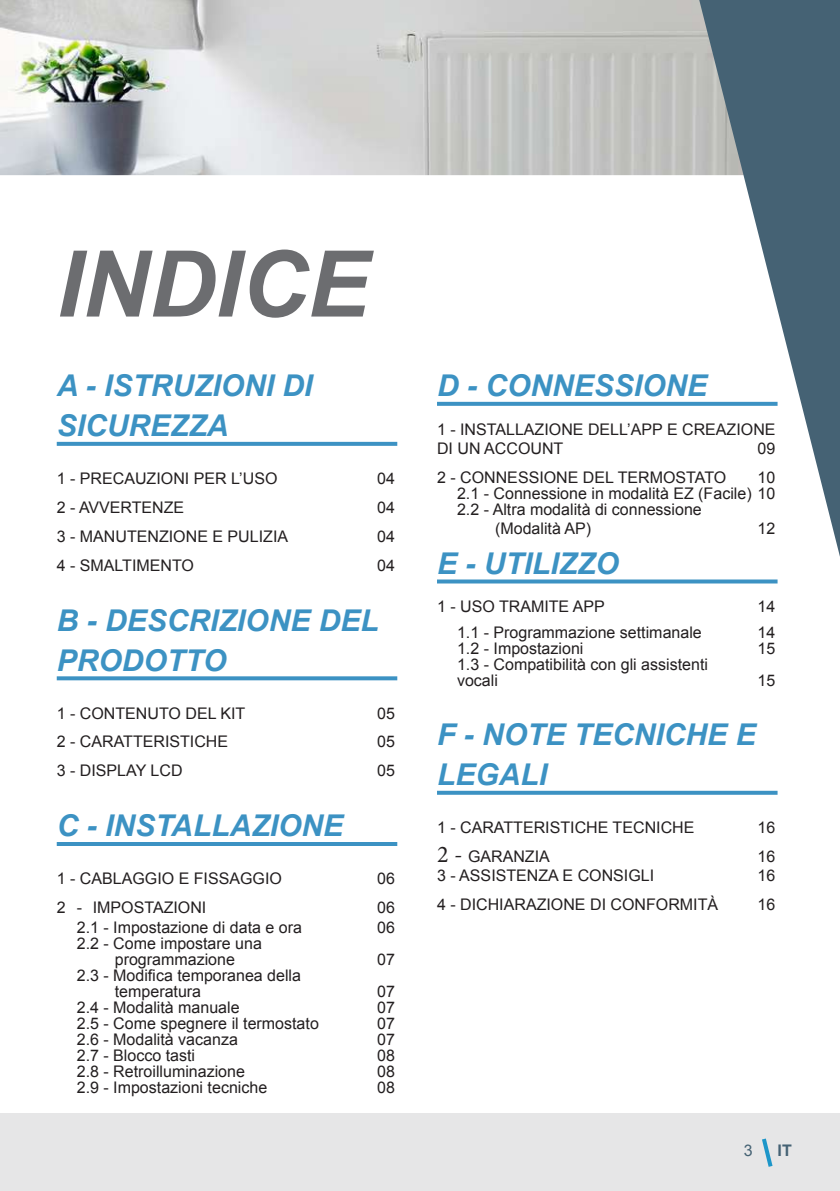
<style>
.page{position:relative;width:840px;height:1191px;background:#fff}
.page>*{position:absolute;margin:0;border:0;box-sizing:border-box;transform-origin:0 0}
.t1{font:italic 700 92px "Arial";color:#6c6d70}
.t2{font:italic 700 30px/40px "Arial";color:#3c92c3}
.t3{font:16px/16px "Arial";color:#231f20}
.t4{font:700 16px "Arial";color:#456274}
.t5{font:16px "Arial";color:#456274}
.s1{font-family:"Minion Pro";font-size:24px}
</style>
<div class="page">
<img style="left:0;top:0;width:698px;height:175px">
<svg style="left:698px;top:0;width:141px;height:553px"></svg>
<div style="left:0;top:1113px;width:839px;height:78px;background:#e6e6e7"></div>
<svg style="left:762px;top:1138px;width:11px;height:29px"></svg>
<svg style="left:57px;top:442px;width:340px;height:4px"></svg>
<svg style="left:57px;top:676px;width:340px;height:4px"></svg>
<hr style="left:57px;top:842px;width:340px;height:4px;background:#3c92c3">
<svg style="left:437px;top:402px;width:340px;height:4px"></svg>
<svg style="left:437px;top:579px;width:340px;height:4px"></svg>
<svg style="left:437px;top:790px;width:340px;height:4px"></svg>
<h1 class="t1" style="left:57px;top:224px;width:313px">INDICE</h1>
<h2 class="t2" style="left:57px;top:367px;width:257px">A - ISTRUZIONI DI<br>SICUREZZA</h2>
<p class="t3" style="left:57px;top:471px;width:222px">1 - PRECAUZIONI PER L’USO</p>
<p class="t3" style="left:377px;top:471px;width:19px">04</p>
<p class="t3" style="left:57px;top:499px;width:129px">2 - AVVERTENZE</p>
<p class="t3" style="left:377px;top:499px;width:19px">04</p>
<p class="t3" style="left:57px;top:528px;width:233px">3 - MANUTENZIONE E PULIZIA</p>
<p class="t3" style="left:377px;top:528px;width:19px">04</p>
<p class="t3" style="left:57px;top:557px;width:139px">4 - SMALTIMENTO</p>
<p class="t3" style="left:377px;top:557px;width:19px">04</p>
<h2 class="t2" style="left:57px;top:601px;width:323px">B - DESCRIZIONE DEL<br>PRODOTTO</h2>
<p class="t3" style="left:57px;top:705px;width:190px">1 - CONTENUTO DEL KIT</p>
<p class="t3" style="left:377px;top:705px;width:19px">05</p>
<p class="t3" style="left:57px;top:734px;width:173px">2 - CARATTERISTICHE</p>
<p class="t3" style="left:377px;top:734px;width:19px">05</p>
<p class="t3" style="left:57px;top:763px;width:127px">3 - DISPLAY LCD</p>
<p class="t3" style="left:377px;top:763px;width:19px">05</p>
<h2 class="t2" style="left:57px;top:807px;width:288px">C - INSTALLAZIONE</h2>
<p class="t3" style="left:57px;top:871px;width:226px">1 - CABLAGGIO E FISSAGGIO</p>
<p class="t3" style="left:377px;top:871px;width:19px">06</p>
<p class="t3" style="left:57px;top:899px;width:151px">2 - IMPOSTAZIONI</p>
<p class="t3" style="left:377px;top:899px;width:19px">06</p>
<p class="t3" style="left:77px;top:919px;width:227px">2.1 - Impostazione di data e ora</p>
<p class="t3" style="left:377px;top:919px;width:19px">06</p>
<p class="t3" style="left:115px;top:935px;width:148px;text-indent:-38px">2.2 - Come impostare una programmazione</p>
<p class="t3" style="left:377px;top:951px;width:19px">07</p>
<p class="t3" style="left:115px;top:967px;width:188px;text-indent:-38px">2.3 - Modifica temporanea della temperatura</p>
<p class="t3" style="left:377px;top:983px;width:19px">07</p>
<p class="t3" style="left:77px;top:999px;width:164px">2.4 - Modalità manuale</p>
<p class="t3" style="left:377px;top:999px;width:19px">07</p>
<p class="t3" style="left:77px;top:1015px;width:243px">2.5 - Come spegnere il termostato</p>
<p class="t3" style="left:377px;top:1015px;width:19px">07</p>
<p class="t3" style="left:77px;top:1031px;width:162px">2.6 - Modalità vacanza</p>
<p class="t3" style="left:377px;top:1031px;width:19px">07</p>
<p class="t3" style="left:77px;top:1047px;width:120px">2.7 - Blocco tasti</p>
<p class="t3" style="left:377px;top:1047px;width:19px">08</p>
<p class="t3" style="left:77px;top:1063px;width:170px">2.8 - Retroilluminazione</p>
<p class="t3" style="left:377px;top:1063px;width:19px">08</p>
<p class="t3" style="left:77px;top:1079px;width:192px">2.9 - Impostazioni tecniche</p>
<p class="t3" style="left:377px;top:1079px;width:19px">08</p>
<h2 class="t2" style="left:437px;top:367px;width:272px">D - CONNESSIONE</h2>
<p class="t3" style="left:437px;top:419px;width:340px;line-height:19.2px">1 - INSTALLAZIONE DELL’APP E CREAZIONE<br>DI UN ACCOUNT</p>
<p class="t3" style="left:757px;top:440px;width:19px">09</p>
<p class="t3" style="left:437px;top:469px;width:290px">2 - CONNESSIONE DEL TERMOSTATO</p>
<p class="t3" style="left:457px;top:469px;width:319px;text-align:justify;text-indent:300px">10<br>2.1 - Connessione in modalità EZ (Facile) 10<br>2.2 - Altra modalità di connessione</p>
<p class="t3" style="left:495px;top:520px;width:98px">(Modalità AP)</p>
<p class="t3" style="left:757px;top:520px;width:19px">12</p>
<h2 class="t2" style="left:437px;top:544px;width:183px">E - UTILIZZO</h2>
<p class="t3" style="left:437px;top:599px;width:169px">1 - USO TRAMITE APP</p>
<p class="t3" style="left:757px;top:599px;width:19px">14</p>
<p class="t3" style="left:457px;top:624px;width:246px">1.1 - Programmazione settimanale</p>
<p class="t3" style="left:757px;top:624px;width:19px">14</p>
<p class="t3" style="left:457px;top:640px;width:128px">1.2 - Impostazioni</p>
<p class="t3" style="left:757px;top:640px;width:19px">15</p>
<p class="t3" style="left:457px;top:656px;width:252px">1.3 - Compatibilità con gli assistenti vocali</p>
<p class="t3" style="left:757px;top:672px;width:19px">15</p>
<h2 class="t2" style="left:437px;top:715px;width:320px">F - NOTE TECNICHE E<br>LEGALI</h2>
<p class="t3" style="left:437px;top:819px;width:259px">1 - CARATTERISTICHE TECNICHE</p>
<p class="t3" style="left:757px;top:819px;width:19px">16</p>
<p class="t3" style="left:437px;top:848px;width:114px"><span class="s1">2 -</span> GARANZIA</p>
<p class="t3" style="left:757px;top:848px;width:19px">16</p>
<p class="t3" style="left:437px;top:867px;width:218px">3 - ASSISTENZA E CONSIGLI</p>
<p class="t3" style="left:757px;top:867px;width:19px">16</p>
<p class="t3" style="left:437px;top:896px;width:282px">4 - DICHIARAZIONE DI CONFORMITÀ</p>
<p class="t3" style="left:757px;top:896px;width:19px">16</p>
<p class="t5" style="left:743px;top:1139px;width:10px">3</p>
<p class="t4" style="left:777px;top:1139px;width:16px">IT</p>
</div>
